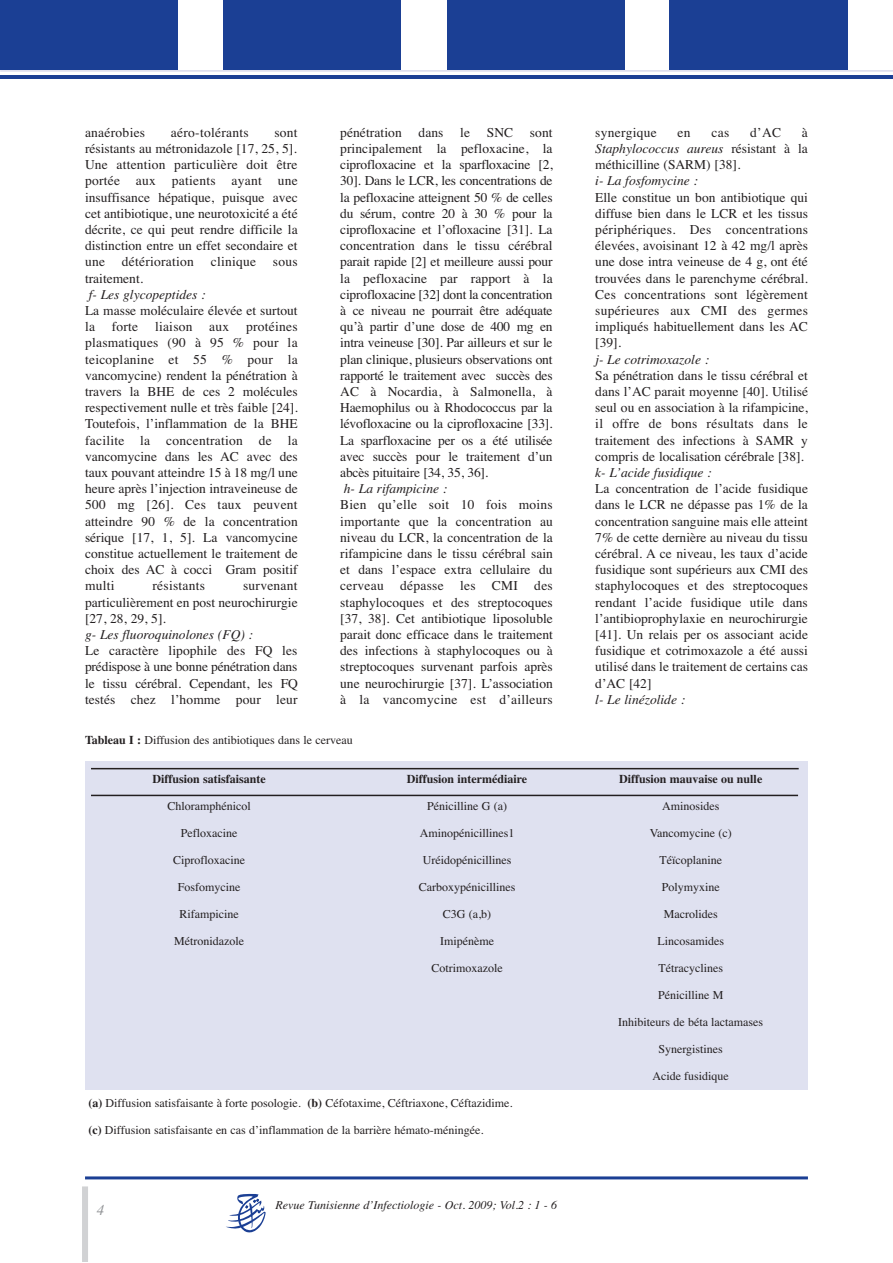
<style>
.page{position:relative;width:893px;height:1263px;background:#fff}
.page>*{position:absolute;margin:0;border:0;box-sizing:border-box;transform-origin:0 0}
.t1{font:italic 15px "Times";color:#939598}
.t2{font:13.5px/16.2px "Times";color:#231f20;text-align:justify}
.t3{font:italic 13.5px "Times";color:#231f20}
.t4{font:13.5px "Times";letter-spacing:.02em;color:#231f20}
.t5{font:12px "Times";color:#231f20}
.t6{font:700 12px "Times";color:#231f20}
.t7{font:italic 12px "Times";color:#231f20}
.s1{font-weight:700}
.s2{font-style:italic}
</style>
<div class="page">
<svg style="left:0;top:0;width:893px;height:72px;background:#aeb8d8"></svg>
<hr style="left:0;top:76px;width:893px;height:3px;background:#1b3f94">
<div style="left:0;top:1px;width:625px;height:69px;background:#1b3f94"></div>
<img style="left:179px;top:1px;width:268px;height:69px">
<img style="left:625px;top:1px;width:268px;height:69px">
<hr style="left:85px;top:1176px;width:723px;height:3px;background:#1b3f94">
<div style="left:82px;top:1186px;width:6px;height:76px;background:#d1d2d4"></div>
<svg style="left:226px;top:1194px;width:40px;height:38px"></svg>
<div style="left:85px;top:761px;width:723px;height:328px;background:#dfe1f0"></div>
<hr style="left:91px;top:768px;width:708px;height:1px;background:#231f20">
<hr style="left:91px;top:795px;width:707px;height:1px;background:#231f20">
<p class="t4" style="left:85px;top:124px;width:62px">anaérobies</p>
<p class="t4" style="left:171px;top:124px;width:79px">aéro-tolérants</p>
<p class="t2" style="left:85px;top:124px;width:214px;text-indent:189px">sont résistants au métronidazole [17, 25, 5].<br>Une attention particulière doit être portée aux patients ayant une insuffisance hépatique, puisque avec cet antibiotique, une neurotoxicité a été décrite, ce qui peut rendre difficile la distinction entre un effet secondaire et une détérioration clinique sous traitement.</p>
<p class="t3" style="left:89px;top:286px;width:118px">f- Les glycopeptides :</p>
<p class="t2" style="left:85px;top:302px;width:214px">La masse moléculaire élevée et surtout la forte liaison aux protéines plasmatiques (90 à 95 % pour la teicoplanine et 55 % pour la vancomycine) rendent la pénétration à travers la BHE de ces 2 molécules respectivement nulle et très faible [24].<br>Toutefois, l’inflammation de la BHE facilite la concentration de la vancomycine dans les AC avec des taux pouvant atteindre 15 à 18 mg/l une heure après l’injection intraveineuse de 500 mg [26]. Ces taux peuvent atteindre 90 % de la concentration sérique [17, 1, 5]. La vancomycine constitue actuellement le traitement de choix des AC à cocci Gram positif multi</p>
<p class="t4" style="left:152px;top:578px;width:54px">résistants</p>
<p class="t2" style="left:85px;top:578px;width:214px;text-indent:158px">survenant particulièrement en post neurochirurgie [27, 28, 29, 5].</p>
<p class="t3" style="left:85px;top:626px;width:170px">g- Les fluoroquinolones (FQ) :</p>
<p class="t2" style="left:85px;top:642px;width:214px">Le caractère lipophile des FQ les prédispose à une bonne pénétration dans le tissu cérébral. Cependant, les FQ testés chez l’homme pour leur</p>
<p class="t2" style="left:340px;top:124px;width:214px">pénétration dans le SNC sont principalement la pefloxacine, la ciprofloxacine et la sparfloxacine [2, 30]. Dans le LCR, les concentrations de la pefloxacine atteignent 50 % de celles du sérum, contre 20 à 30 % pour la ciprofloxacine et l’ofloxacine [31]. La concentration dans le tissu cérébral parait rapide [2] et meilleure aussi pour la pefloxacine par rapport à la ciprofloxacine [32] dont la concentration à ce niveau ne pourrait être adéquate qu’à partir d’une dose de 400 mg en intra veineuse [30]. Par ailleurs et sur le plan clinique, plusieurs observations ont rapporté le traitement avec succès des AC à Nocardia, à Salmonella, à Haemophilus ou à Rhodococcus par la lévofloxacine ou la ciprofloxacine [33].<br>La sparfloxacine per os a été utilisée avec succès pour le traitement d’un abcès pituitaire [34, 35, 36].</p>
<p class="t3" style="left:344px;top:481px;width:105px">h- La rifampicine :</p>
<p class="t2" style="left:340px;top:497px;width:214px">Bien qu’elle soit 10 fois moins importante que la concentration au niveau du LCR, la concentration de la rifampicine dans le tissu cérébral sain et dans l’espace extra cellulaire du cerveau dépasse les CMI des staphylocoques et des streptocoques [37, 38]. Cet antibiotique liposoluble parait donc efficace dans le traitement des infections à staphylocoques ou à streptocoques survenant parfois après une neurochirurgie [37]. L’association à la vancomycine est d’ailleurs</p>
<p class="t5" style="left:85px;top:733px;width:269px"><span class="s1">Tableau I :</span> Diffusion des antibiotiques dans le cerveau</p>
<p class="t6" style="left:153px;top:772px;width:115px">Diffusion satisfaisante</p>
<p class="t5" style="left:168px;top:799px;width:85px">Chloramphénicol</p>
<p class="t5" style="left:181px;top:826px;width:58px">Pefloxacine</p>
<p class="t5" style="left:173px;top:853px;width:73px">Ciprofloxacine</p>
<p class="t5" style="left:178px;top:880px;width:64px">Fosfomycine</p>
<p class="t5" style="left:180px;top:907px;width:61px">Rifampicine</p>
<p class="t5" style="left:174px;top:934px;width:71px">Métronidazole</p>
<p class="t6" style="left:407px;top:772px;width:122px">Diffusion intermédiaire</p>
<p class="t5" style="left:427px;top:799px;width:81px">Pénicilline G (a)</p>
<p class="t5" style="left:420px;top:826px;width:96px">Aminopénicillines1</p>
<p class="t5" style="left:423px;top:853px;width:90px">Uréidopénicillines</p>
<p class="t5" style="left:419px;top:880px;width:98px">Carboxypénicillines</p>
<p class="t5" style="left:443px;top:907px;width:50px">C3G (a,b)</p>
<p class="t5" style="left:440px;top:934px;width:55px">Imipénème</p>
<p class="t5" style="left:431px;top:961px;width:73px">Cotrimoxazole</p>
<p class="t5" style="left:88px;top:1095px;width:425px"><span class="s1">(a)</span> Diffusion satisfaisante à forte posologie. <span class="s1">(b)</span> Céfotaxime, Céftriaxone, Céftazidime.</p>
<p class="t5" style="left:88px;top:1122px;width:397px"><span class="s1">(c)</span> Diffusion satisfaisante en cas d’inflammation de la barrière hémato-méningée.</p>
<p class="t1" style="left:97px;top:1201px;width:9px">4</p>
<p class="t7" style="left:276px;top:1197px;width:283px">Revue Tunisienne d’Infectiologie - Oct. 2009; Vol.2 : 1 - 6</p>
<p class="t2" style="left:595px;top:124px;width:214px;text-indent:207px">à <span class="s2">Staphylococcus aureus</span> résistant à la méthicilline (SARM) [38].</p>
<p class="t3" style="left:595px;top:173px;width:104px">i- La fosfomycine :</p>
<p class="t2" style="left:595px;top:189px;width:214px">Elle constitue un bon antibiotique qui diffuse bien dans le LCR et les tissus périphériques. Des concentrations élevées, avoisinant 12 à 42 mg/l après une dose intra veineuse de 4 g, ont été trouvées dans le parenchyme cérébral.<br>Ces concentrations sont légèrement supérieures aux CMI des germes impliqués habituellement dans les AC [39].</p>
<p class="t3" style="left:595px;top:351px;width:115px">j- Le cotrimoxazole :</p>
<p class="t2" style="left:595px;top:367px;width:214px">Sa pénétration dans le tissu cérébral et dans l’AC parait moyenne [40]. Utilisé seul ou en association à la rifampicine, il offre de bons résultats dans le traitement des infections à SAMR y compris de localisation cérébrale [38].</p>
<p class="t3" style="left:595px;top:464px;width:118px">k- L’acide fusidique :</p>
<p class="t2" style="left:595px;top:480px;width:214px">La concentration de l’acide fusidique dans le LCR ne dépasse pas 1% de la concentration sanguine mais elle atteint 7% de cette dernière au niveau du tissu cérébral. A ce niveau, les taux d’acide fusidique sont supérieurs aux CMI des staphylocoques et des streptocoques rendant l’acide fusidique utile dans l’antibioprophylaxie en neurochirurgie [41]. Un relais per os associant acide fusidique et cotrimoxazole a été aussi utilisé dans le traitement de certains cas d’AC [42]</p>
<p class="t3" style="left:595px;top:691px;width:91px">l- Le linézolide :</p>
<p class="t4" style="left:595px;top:124px;width:63px">synergique</p>
<p class="t2" style="left:678px;top:124px;width:15px">en</p>
<p class="t2" style="left:712px;top:124px;width:19px">cas</p>
<p class="t2" style="left:750px;top:124px;width:32px">d’AC</p>
<p class="t6" style="left:619px;top:772px;width:145px">Diffusion mauvaise ou nulle</p>
<p class="t5" style="left:662px;top:799px;width:59px">Aminosides</p>
<p class="t5" style="left:650px;top:826px;width:83px">Vancomycine (c)</p>
<p class="t5" style="left:659px;top:853px;width:64px">Téïcoplanine</p>
<p class="t5" style="left:662px;top:880px;width:60px">Polymyxine</p>
<p class="t5" style="left:664px;top:907px;width:55px">Macrolides</p>
<p class="t5" style="left:657px;top:934px;width:68px">Lincosamides</p>
<p class="t5" style="left:658px;top:961px;width:66px">Tétracyclines</p>
<p class="t5" style="left:658px;top:988px;width:67px">Pénicilline M</p>
<p class="t5" style="left:618px;top:1015px;width:147px">Inhibiteurs de béta lactamases</p>
<p class="t5" style="left:658px;top:1042px;width:66px">Synergistines</p>
<p class="t5" style="left:652px;top:1069px;width:78px">Acide fusidique</p>
</div>
